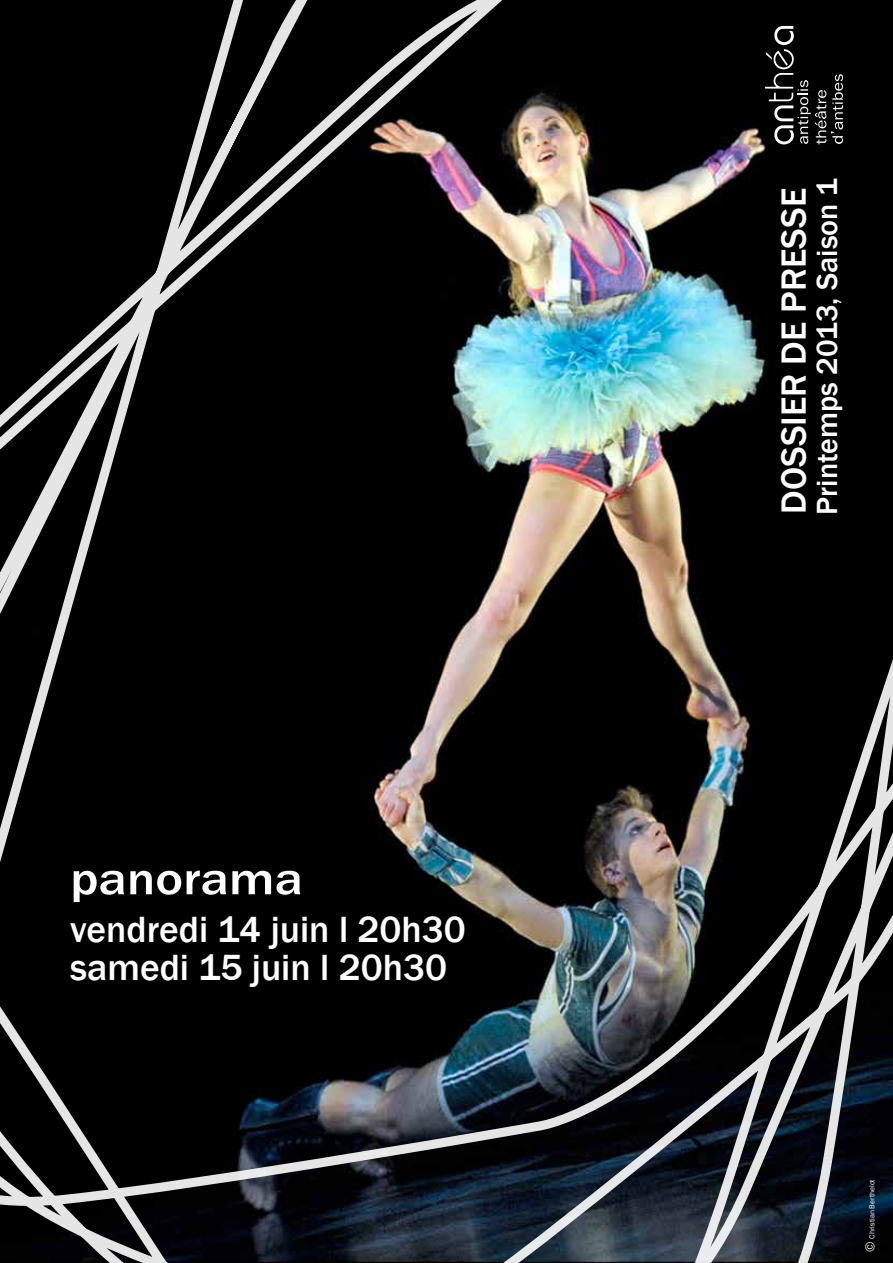
<style>
.page{position:relative;width:893px;height:1263px;background:#fff}
.page>*{position:absolute;margin:0;border:0;box-sizing:border-box;transform-origin:0 0}
.t1{font:500 46.65px "Franklin Gothic";color:#fff;scale:1.12 1}
.t2{font:500 37.5px/37.5px "Franklin Gothic";color:#fff}
.t3{font:500 36px "Franklin Gothic";color:#fff}
.t4{font:500 30px "Franklin Gothic";color:#fff}
.t5{font:7.5px "Franklin Gothic";color:#fff}
.s1{font-size:13.5px}
</style>
<div class="page">
<img style="left:0;top:0;width:893px;height:1263px">
<svg style="left:765px;top:26px;width:78px;height:118px"></svg>
<p class="t1" style="left:70px;top:850px;width:209px">panorama</p>
<p class="t2" style="left:70px;top:911px;width:397px">vendredi 14 juin l 20h30 samedi 15 juin l 20h30</p>
<p class="t3" style="left:771px;top:513px;width:327px;rotate:-90deg">DOSSIER DE PRESSE</p>
<p class="t4" style="left:808px;top:515px;width:337px;rotate:-90deg">printemps 2013, saison 1</p>
<p class="t5" style="left:867px;top:1252px;width:75px;rotate:-90deg"><span class="s1">©</span> Christian Berthelot</p>
</div>
